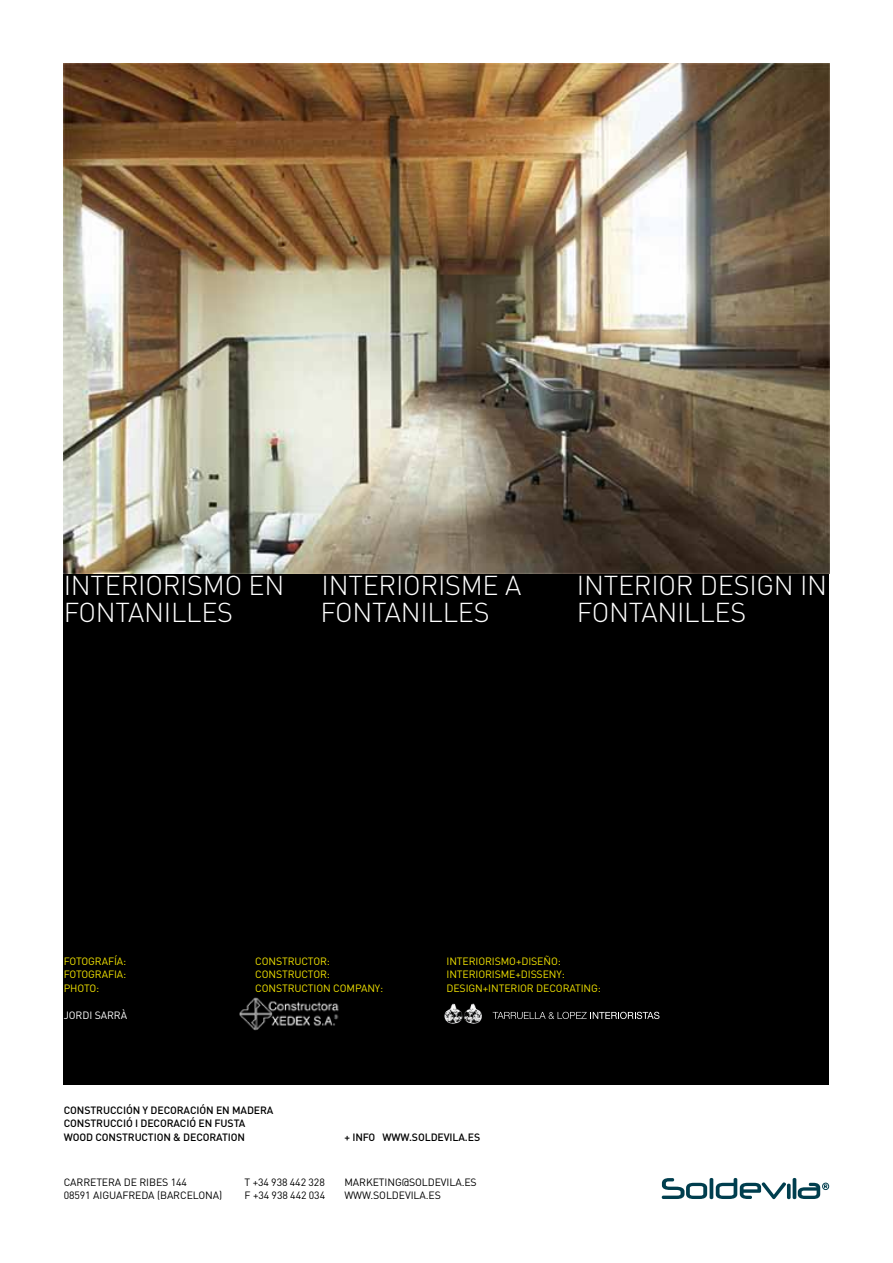
<style>
.page{position:relative;width:893px;height:1263px;background:#fff}
.page>*{position:absolute;margin:0;border:0;box-sizing:border-box;transform-origin:0 0}
.t1{font:300 27px/27px "DIN Pro";letter-spacing:-.01em;color:#fff}
.t2{font:10.5px/13.5px "DIN Pro";letter-spacing:-.01em;color:#f3e400}
.t3{font:10.5px/13.5px "DIN Pro";letter-spacing:-.01em;color:#000}
.t4{font:500 10.5px/13.5px "DIN Pro";letter-spacing:-.01em;color:#000}
.t5{font:10.5px "DIN Pro";letter-spacing:-.01em;color:#fff}
</style>
<div class="page">
<div style="left:64px;top:64px;width:765px;height:1020px;background:#000"></div>
<img style="left:64px;top:64px;width:765px;height:510px">
<svg style="left:662px;top:1178px;width:167px;height:21px"></svg>
<img style="left:239px;top:997px;width:100px;height:34px">
<svg style="left:493px;top:1012px;width:166px;height:7px"></svg>
<img style="left:445px;top:1003px;width:37px;height:21px">
<h1 class="t1" style="left:64px;top:571px;width:222px">INTERIORISMO EN<br>FONTANILLES</h1>
<h1 class="t1" style="left:577px;top:571px;width:252px">INTERIOR DESIGN IN<br>FONTANILLES</h1>
<h1 class="t1" style="left:320px;top:571px;width:202px">INTERIORISME A<br>FONTANILLES</h1>
<p class="t2" style="left:64px;top:954px;width:64px;text-align:justify">FOTOGRAFÍA:<br>FOTOGRAFIA:<br>PHOTO:</p>
<p class="t5" style="left:64px;top:1008px;width:65px">JORDI SARRÀ</p>
<p class="t2" style="left:255px;top:954px;width:130px">CONSTRUCTOR:<br>CONSTRUCTOR:<br>CONSTRUCTION COMPANY:</p>
<p class="t2" style="left:446px;top:954px;width:156px">INTERIORISMO+DISEÑO:<br>INTERIORISME+DISSENY:<br>DESIGN+INTERIOR DECORATING:</p>
<p class="t4" style="left:64px;top:1103px;width:211px">CONSTRUCCIÓN Y DECORACIÓN EN MADERA<br>CONSTRUCCIÓ I DECORACIÓ EN FUSTA<br>WOOD CONSTRUCTION &amp; DECORATION</p>
<p class="t4" style="left:344px;top:1130px;width:137px">+ INFO WWW.SOLDEVILA.ES</p>
<p class="t3" style="left:64px;top:1175px;width:160px">CARRETERA DE RIBES 144<br>08591 AIGUAFREDA (BARCELONA)</p>
<p class="t3" style="left:244px;top:1175px;width:82px">T +34 938 442 328<br>F +34 938 442 034</p>
<p class="t3" style="left:344px;top:1175px;width:134px">MARKETING@SOLDEVILA.ES<br>WWW.SOLDEVILA.ES</p>
</div>
